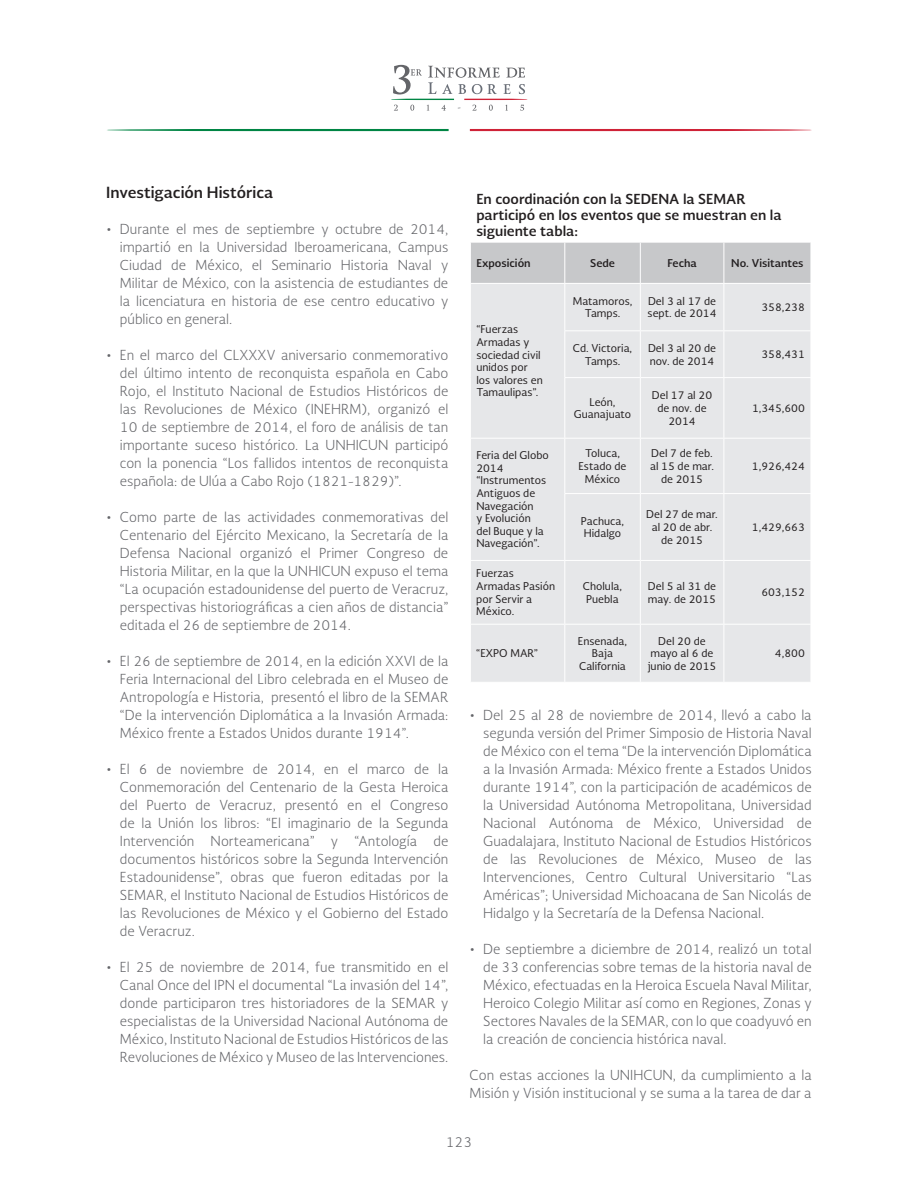
<style>
.page{position:relative;width:918px;height:1188px;background:#fff}
.page>*{position:absolute;margin:0;border:0;box-sizing:border-box;transform-origin:0 0}
.t1{font:700 15px "Soberana Sans";color:#231f20}
.t2{font:300 13.5px/18px "Soberana Sans";color:#646569;text-align:justify}
.t3{font:700 13.5px/16.2px "Soberana Sans";color:#231f20}
.t4{font:10.5px/12.6px "Soberana Sans";color:#231f20;text-align:center}
.t5{font:700 10.5px "Soberana Sans";color:#231f20}
</style>
<div class="page">
<svg style="left:107px;top:129px;width:342px;height:2px"></svg>
<svg style="left:470px;top:129px;width:342px;height:2px"></svg>
<svg style="left:391px;top:65px;width:137px;height:46px"></svg>
<div style="left:471px;top:243px;width:340px;height:40px;background:#c7c8ca"></div>
<div style="left:471px;top:284px;width:340px;height:398px;background:#e6e7e9"></div>
<hr style="left:564px;top:242px;width:1px;height:41px;background:#fff">
<hr style="left:640px;top:242px;width:1px;height:41px;background:#fff">
<hr style="left:724px;top:242px;width:1px;height:41px;background:#fff">
<hr style="left:564px;top:284px;width:1px;height:46px;background:#fff">
<hr style="left:640px;top:284px;width:1px;height:46px;background:#fff">
<hr style="left:724px;top:284px;width:1px;height:46px;background:#fff">
<hr style="left:564px;top:330px;width:76px;height:1px;background:#fff">
<hr style="left:564px;top:331px;width:1px;height:46px;background:#fff">
<hr style="left:640px;top:330px;width:84px;height:1px;background:#fff">
<hr style="left:640px;top:331px;width:1px;height:46px;background:#fff">
<hr style="left:724px;top:330px;width:87px;height:1px;background:#fff">
<hr style="left:724px;top:331px;width:1px;height:46px;background:#fff">
<hr style="left:564px;top:377px;width:76px;height:1px;background:#fff">
<hr style="left:564px;top:378px;width:1px;height:60px;background:#fff">
<hr style="left:640px;top:377px;width:84px;height:1px;background:#fff">
<hr style="left:640px;top:378px;width:1px;height:60px;background:#fff">
<hr style="left:724px;top:377px;width:87px;height:1px;background:#fff">
<hr style="left:724px;top:378px;width:1px;height:60px;background:#fff">
<hr style="left:565px;top:438px;width:75px;height:1px;background:#fff">
<hr style="left:640px;top:438px;width:84px;height:1px;background:#fff">
<hr style="left:640px;top:439px;width:1px;height:54px;background:#fff">
<hr style="left:724px;top:438px;width:87px;height:1px;background:#fff">
<hr style="left:724px;top:439px;width:1px;height:54px;background:#fff">
<hr style="left:564px;top:493px;width:76px;height:1px;background:#fff">
<hr style="left:640px;top:493px;width:84px;height:1px;background:#fff">
<hr style="left:640px;top:494px;width:1px;height:66px;background:#fff">
<hr style="left:724px;top:493px;width:87px;height:1px;background:#fff">
<hr style="left:724px;top:494px;width:1px;height:66px;background:#fff">
<hr style="left:565px;top:560px;width:75px;height:1px;background:#fff">
<hr style="left:564px;top:561px;width:1px;height:63px;background:#fff">
<hr style="left:640px;top:560px;width:84px;height:1px;background:#fff">
<hr style="left:640px;top:561px;width:1px;height:63px;background:#fff">
<hr style="left:724px;top:560px;width:87px;height:1px;background:#fff">
<hr style="left:724px;top:561px;width:1px;height:63px;background:#fff">
<hr style="left:470px;top:624px;width:95px;height:1px;background:#fff">
<hr style="left:565px;top:624px;width:75px;height:1px;background:#fff">
<hr style="left:564px;top:625px;width:1px;height:57px;background:#fff">
<hr style="left:640px;top:624px;width:84px;height:1px;background:#fff">
<hr style="left:640px;top:625px;width:1px;height:57px;background:#fff">
<hr style="left:724px;top:624px;width:87px;height:1px;background:#fff">
<hr style="left:724px;top:625px;width:1px;height:57px;background:#fff">
<hr style="left:470px;top:438px;width:95px;height:1px;background:#fff">
<hr style="left:564px;top:439px;width:1px;height:54px;background:#fff">
<hr style="left:564px;top:494px;width:1px;height:66px;background:#fff">
<hr style="left:470px;top:560px;width:95px;height:1px;background:#fff">
<p class="t1" style="left:106px;top:182px;width:168px">Investigación Histórica</p>
<p class="t2" style="left:120px;top:220px;width:330px;text-indent:-14px">• Durante el mes de septiembre y octubre de 2014, impartió en la Universidad Iberoamericana, Campus Ciudad de México, el Seminario Historia Naval y Militar de México, con la asistencia de estudiantes de la licenciatura en historia de ese centro educativo y público en general.</p>
<p class="t2" style="left:120px;top:346px;width:330px;text-indent:-14px">• En el marco del CLXXXV aniversario conmemorativo del último intento de reconquista española en Cabo Rojo, el Instituto Nacional de Estudios Históricos de las Revoluciones de México (INEHRM), organizó el 10 de septiembre de 2014, el foro de análisis de tan importante suceso histórico. La UNHICUN participó con la ponencia “Los fallidos intentos de reconquista española: de Ulúa a Cabo Rojo (1821-1829)”.</p>
<p class="t2" style="left:120px;top:508px;width:330px;text-indent:-14px">• Como parte de las actividades conmemorativas del Centenario del Ejército Mexicano, la Secretaría de la Defensa Nacional organizó el Primer Congreso de Historia Militar, en la que la UNHICUN expuso el tema “La ocupación estadounidense del puerto de Veracruz, perspectivas historiográficas a cien años de distancia” editada el 26 de septiembre de 2014.</p>
<p class="t2" style="left:120px;top:652px;width:330px;text-indent:-14px">• El 26 de septiembre de 2014, en la edición XXVI de la Feria Internacional del Libro celebrada en el Museo de Antropología e Historia, presentó el libro de la SEMAR “De la intervención Diplomática a la Invasión Armada:<br>México frente a Estados Unidos durante 1914”.</p>
<p class="t2" style="left:120px;top:760px;width:330px;text-indent:-14px">• El 6 de noviembre de 2014, en el marco de la Conmemoración del Centenario de la Gesta Heroica del Puerto de Veracruz, presentó en el Congreso de la Unión los libros: “El imaginario de la Segunda Intervención Norteamericana” y “Antología de documentos históricos sobre la Segunda Intervención Estadounidense”, obras que fueron editadas por la SEMAR, el Instituto Nacional de Estudios Históricos de las Revoluciones de México y el Gobierno del Estado de Veracruz.</p>
<p class="t2" style="left:120px;top:958px;width:330px;text-indent:-14px">• El 25 de noviembre de 2014, fue transmitido en el Canal Once del IPN el documental “La invasión del 14”, donde participaron tres historiadores de la SEMAR y especialistas de la Universidad Nacional Autónoma de México, Instituto Nacional de Estudios Históricos de las Revoluciones de México y Museo de las Intervenciones.</p>
<p class="t3" style="left:476px;top:190px;width:307px">En coordinación con la SEDENA la SEMAR participó en los eventos que se muestran en la siguiente tabla:</p>
<p class="t5" style="left:476px;top:256px;width:56px">Exposición</p>
<p class="t5" style="left:590px;top:256px;width:26px">Sede</p>
<p class="t5" style="left:667px;top:256px;width:31px">Fecha</p>
<p class="t5" style="left:731px;top:256px;width:74px">No. Visitantes</p>
<p class="t4" style="left:476px;top:323px;width:68px;text-align:left">“Fuerzas<br>Armadas y sociedad civil unidos por los valores en<br>Tamaulipas”.</p>
<p class="t4" style="left:573px;top:294px;width:61px">Matamoros,<br>Tamps.</p>
<p class="t4" style="left:648px;top:294px;width:70px;text-align:left">Del 3 al 17 de sept. de 2014</p>
<p class="t4" style="left:761px;top:301px;width:45px">358,238</p>
<p class="t4" style="left:573px;top:341px;width:61px">Cd. Victoria,<br>Tamps.</p>
<p class="t4" style="left:648px;top:341px;width:70px;text-align:left">Del 3 al 20 de nov. de 2014</p>
<p class="t4" style="left:761px;top:348px;width:45px">358,431</p>
<p class="t4" style="left:574px;top:395px;width:59px">León,<br>Guanajuato</p>
<p class="t4" style="left:652px;top:389px;width:62px">Del 17 al 20 de nov. de<br>2014</p>
<p class="t4" style="left:752px;top:401px;width:54px">1,345,600</p>
<p class="t4" style="left:476px;top:449px;width:74px;text-align:left">Feria del Globo<br>2014 “Instrumentos<br>Antiguos de<br>Navegación<br>y Evolución<br>del Buque y la<br>Navegación”.</p>
<p class="t4" style="left:579px;top:447px;width:50px">Toluca,<br>Estado de<br>México</p>
<p class="t4" style="left:650px;top:447px;width:65px">Del 7 de feb. al 15 de mar. de 2015</p>
<p class="t4" style="left:581px;top:514px;width:45px;text-align:left">Pachuca,<br>Hidalgo</p>
<p class="t4" style="left:646px;top:508px;width:73px">Del 27 de mar. al 20 de abr. de 2015</p>
<p class="t4" style="left:752px;top:459px;width:54px">1,926,424</p>
<p class="t4" style="left:752px;top:521px;width:54px">1,429,663</p>
<p class="t4" style="left:476px;top:567px;width:80px;text-align:left">Fuerzas<br>Armadas Pasión por Servir a<br>México.</p>
<p class="t4" style="left:476px;top:647px;width:63px">“EXPO MAR”</p>
<p class="t4" style="left:583px;top:580px;width:41px">Cholula,<br>Puebla</p>
<p class="t4" style="left:648px;top:580px;width:70px;text-align:left">Del 5 al 31 de may. de 2015</p>
<p class="t4" style="left:761px;top:586px;width:45px">603,152</p>
<p class="t4" style="left:578px;top:634px;width:51px">Ensenada,<br>Baja<br>California</p>
<p class="t4" style="left:648px;top:634px;width:70px">Del 20 de mayo al 6 de junio de 2015</p>
<p class="t4" style="left:775px;top:647px;width:31px">4,800</p>
<p class="t2" style="left:483px;top:706px;width:330px;text-indent:-14px">• Del 25 al 28 de noviembre de 2014, llevó a cabo la segunda versión del Primer Simposio de Historia Naval de México con el tema “De la intervención Diplomática a la Invasión Armada: México frente a Estados Unidos durante 1914”, con la participación de académicos de la Universidad Autónoma Metropolitana, Universidad Nacional Autónoma de México, Universidad de Guadalajara, Instituto Nacional de Estudios Históricos de las Revoluciones de México, Museo de las Intervenciones, Centro Cultural Universitario “Las Américas”; Universidad Michoacana de San Nicolás de Hidalgo y la Secretaría de la Defensa Nacional.</p>
<p class="t2" style="left:483px;top:940px;width:330px;text-indent:-14px">• De septiembre a diciembre de 2014, realizó un total de 33 conferencias sobre temas de la historia naval de México, efectuadas en la Heroica Escuela Naval Militar, Heroico Colegio Militar así como en Regiones, Zonas y Sectores Navales de la SEMAR, con lo que coadyuvó en la creación de conciencia histórica naval.</p>
<p class="t2" style="left:470px;top:1066px;width:344px">Con estas acciones la UNIHCUN, da cumplimiento a la<br>Misión y Visión institucional y se suma a la tarea de dar a</p>
<p class="t2" style="left:446px;top:1132px;width:28px">123</p>
</div>
